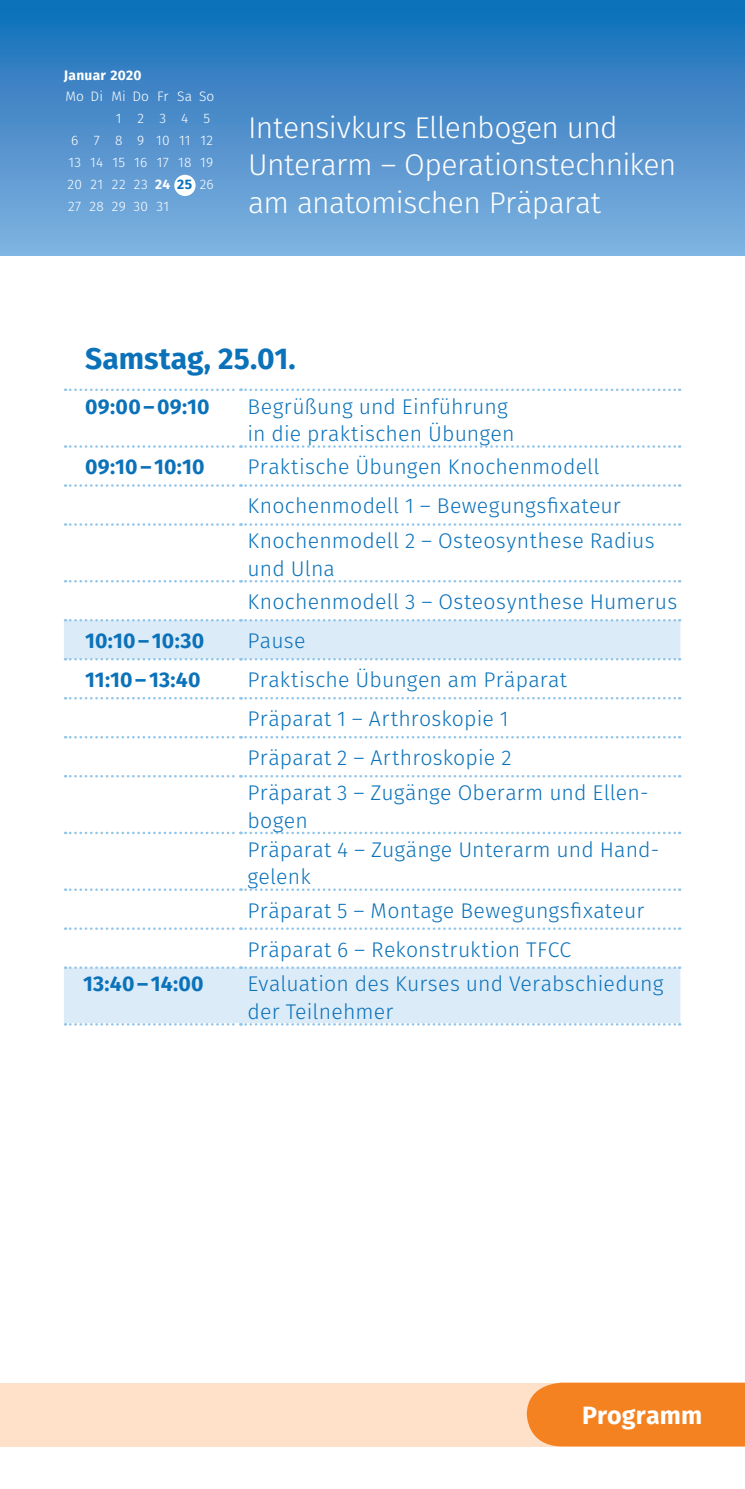
<style>
.page{position:relative;width:745px;height:1489px;background:#fff}
.page>*{position:absolute;margin:0;border:0;box-sizing:border-box;transform-origin:0 0}
.t1{font:300 30px/37.5px "Fira Sans";letter-spacing:-.02em;color:#fff}
.t2{font:700 30px "Fira Sans";letter-spacing:.005em;color:#0b72ba}
.t3{font:700 25px "Fira Sans";letter-spacing:.005em;color:#fff}
.t4{font:300 21.25px/39px "Fira Sans";letter-spacing:.01em;color:#0b72ba}
.t5{font:700 21.25px "Fira Sans";letter-spacing:.005em;color:#0b72ba}
.t6{font:300 13.75px "Fira Sans";letter-spacing:.02em;color:#fff}
.t7{font:300 13.75px "Fira Sans";color:#fff}
.t8{font:700 13.75px "Fira Sans";letter-spacing:.02em;color:#fff}
.s1{font-weight:700}
.s2{font-weight:700;color:#0b72ba}
</style>
<div class="page">
<div style="left:0;top:1382px;width:744px;height:64px;background:#fee1c8"></div>
<div style="left:526px;top:1382px;width:218px;height:64px;background:#f58220"></div>
<div style="left:0;top:0;width:744px;height:255px;background:linear-gradient(to bottom,#106db7,#85b2e0)"></div>
<svg style="left:64px;top:620px;width:616px;height:404px"></svg>
<svg style="left:65px;top:388px;width:614px;height:3px"></svg>
<svg style="left:65px;top:445px;width:614px;height:3px"></svg>
<svg style="left:65px;top:484px;width:614px;height:3px"></svg>
<svg style="left:65px;top:523px;width:614px;height:2px"></svg>
<svg style="left:65px;top:580px;width:614px;height:2px"></svg>
<svg style="left:65px;top:619px;width:614px;height:2px"></svg>
<svg style="left:65px;top:658px;width:614px;height:2px"></svg>
<svg style="left:65px;top:697px;width:614px;height:2px"></svg>
<svg style="left:65px;top:736px;width:614px;height:2px"></svg>
<svg style="left:65px;top:775px;width:614px;height:2px"></svg>
<svg style="left:65px;top:831px;width:614px;height:3px"></svg>
<svg style="left:65px;top:888px;width:614px;height:2px"></svg>
<svg style="left:65px;top:927px;width:614px;height:2px"></svg>
<svg style="left:65px;top:966px;width:614px;height:2px"></svg>
<svg style="left:65px;top:1023px;width:614px;height:2px"></svg>
<div style="left:174px;top:175px;width:21px;height:21px;background:#fff;border-radius:50%"></div>
<p class="t8" style="left:64px;top:63px;width:79px">Januar 2020</p>
<p class="t7" style="left:65px;top:87px;width:150px">Mo Di Mi Do Fr Sa So</p>
<p class="t6" style="left:116px;top:109px;width:96px">12345</p>
<p class="t6" style="left:71px;top:131px;width:143px">6 7 8 9 101112</p>
<p class="t6" style="left:68px;top:153px;width:146px">13 14 15 16 17 18 19</p>
<p class="t6" style="left:67px;top:175px;width:148px">20 21 22 23 <span class="s1">24</span> <span class="s2">25</span> 26</p>
<p class="t6" style="left:68px;top:197px;width:102px">27 28 29 30 31</p>
<h1 class="t1" style="left:248px;top:108px;width:429px">Intensivkurs Ellenbogen und<br>Unterarm – Operationstechniken am anatomischen Präparat</h1>
<h1 class="t2" style="left:85px;top:333px;width:212px">Samstag, 25.01.</h1>
<p class="t5" style="left:85px;top:388px;width:126px">09:00–09:10</p>
<p class="t4" style="left:247px;top:392px;width:268px;line-height:27.5px">Begrüßung und Einführung in die praktischen Übungen</p>
<p class="t5" style="left:85px;top:449px;width:121px">09:10–10:10</p>
<p class="t4" style="left:247px;top:447px;width:374px">Praktische Übungen Knochenmodell<br>Knochenmodell 1 – Bewegungsfixateur</p>
<p class="t4" style="left:247px;top:527px;width:408px;line-height:27.5px">Knochenmodell 2 – Osteosynthese Radius und Ulna</p>
<p class="t4" style="left:247px;top:582px;width:431px">Knochenmodell 3 – Osteosynthese Humerus</p>
<p class="t5" style="left:85px;top:622px;width:120px">10:10–10:30</p>
<p class="t4" style="left:247px;top:620px;width:59px">Pause</p>
<p class="t5" style="left:85px;top:661px;width:117px">11:10–13:40</p>
<p class="t4" style="left:247px;top:660px;width:321px">Praktische Übungen am Präparat<br>Präparat 1 – Arthroskopie 1<br>Präparat 2 – Arthroskopie 2</p>
<p class="t4" style="left:247px;top:778px;width:413px;line-height:28px">Präparat 3 – Zugänge Oberarm und Ellen&shy;bogen<br>Präparat 4 – Zugänge Unterarm und Hand&shy;gelenk</p>
<p class="t4" style="left:247px;top:890px;width:398px">Präparat 5 – Montage Bewegungsfixateur<br>Präparat 6 – Rekonstruktion TFCC</p>
<p class="t5" style="left:83px;top:966px;width:122px">13:40–14:00</p>
<p class="t4" style="left:247px;top:970px;width:417px;line-height:27.5px">Evaluation des Kurses und Verabschiedung der Teilnehmer</p>
<p class="t3" style="left:581px;top:1394px;width:122px">Programm</p>
</div>
